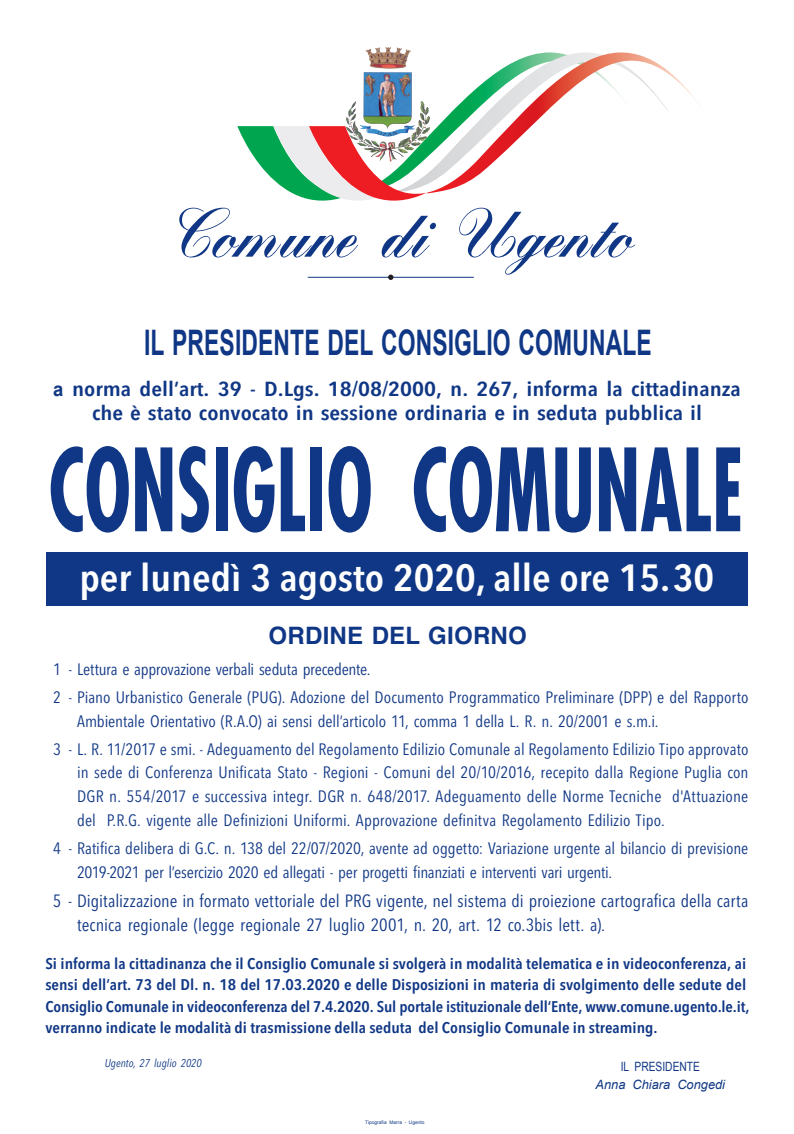
<style>
.page{position:relative;width:794px;height:1134px;background:#fff}
.page>*{position:absolute;margin:0;border:0;box-sizing:border-box;transform-origin:0 0}
.t1{font:700 condensed 111.2px "Futura";color:#103785;scale:.72 1}
.t2{font:900 67.24px "Kuenstler Script LT Std";color:#103785;scale:.85 1}
.t3{font:600 condensed 37.6px "Avenir Next LT Pro";color:#fff;scale:1.1 1}
.t4{font:700 35.2px "Arial";letter-spacing:.005em;color:#103785;scale:.65 1}
.t5{font:700 24px "Helvetica";letter-spacing:.01em;color:#103785}
.t6{font:600 condensed 20.2px/24px "Avenir Next LT Pro";color:#103785;text-align:center;scale:1.18 1}
.t7{font:condensed 17.6px/24px "Avenir Next LT Pro";color:#103785}
.t8{font:condensed 16.4px/24px "Avenir Next LT Pro";letter-spacing:-.005em;color:#103785}
.t9{font:600 condensed 15.32px/21.6px "Avenir Next LT Pro";color:#103785;scale:1.1 1}
.t10{font:italic 12.8px "Arial";color:#103785}
.t11{font:12.8px "Arial";color:#103785;scale:.8 1}
.t12{font:italic condensed 11.2px "Avenir Next LT Pro";color:#103785}
.t13{font:4.8px "Arial";letter-spacing:.005em;color:#103785}
.s1{font-family:"Arial";font-weight:700;font-stretch:normal;font-size:19.2px}
</style>
<div class="page">
<hr style="left:308px;top:277px;width:166px;height:1px;background:#103785">
<svg style="left:388px;top:275px;width:5px;height:5px"></svg>
<svg style="left:426px;top:52px;width:273px;height:141px"></svg>
<svg style="left:237px;top:126px;width:191px;height:75px"></svg>
<img style="left:352px;top:47px;width:60px;height:82px">
<div style="left:46px;top:552px;width:701px;height:54px;background:#103785"></div>
<h2 class="t2" style="left:172px;top:190px;width:544px">Comune di Ugento</h2>
<h3 class="t4" style="left:144px;top:320px;width:782px">IL PRESIDENTE DEL CONSIGLIO COMUNALE</h3>
<p class="t6" style="left:53px;top:376px;width:584px"><span class="s1">a</span> norma dell’art. 39 - D.Lgs. 18/08/2000, n. 267, informa la cittadinanza che è stato convocato in sessione ordinaria e in seduta pubblica il</p>
<h1 class="t1" style="left:49px;top:418px;width:966px">CONSIGLIO COMUNALE</h1>
<h3 class="t3" style="left:79px;top:555px;width:578px">per lunedì 3 agosto 2020, alle ore 15.30</h3>
<h3 class="t5" style="left:269px;top:616px;width:260px">ORDINE DEL GIORNO</h3>
<p class="t8" style="left:53px;top:655px;width:697px;line-height:28px">1 - Lettura e approvazione verbali seduta precedente.<br>2 - Piano Urbanistico Generale (PUG). Adozione del Documento Programmatico Preliminare (DPP) e del Rapporto</p>
<p class="t8" style="left:53px;top:707px;width:696px;line-height:28px;text-indent:24px">Ambientale Orientativo (R.A.O) ai sensi dell’articolo 11, comma 1 della L. R. n. 20/2001 e s.m.i.<br>3 - L. R. 11/2017 e smi. - Adeguamento del Regolamento Edilizio Comunale al Regolamento Edilizio Tipo approvato</p>
<p class="t8" style="left:77px;top:761px;width:673px;text-align:justify">in sede di Conferenza Unificata Stato - Regioni - Comuni del 20/10/2016, recepito dalla Regione Puglia con DGR n. 554/2017 e successiva integr. DGR n. 648/2017. Adeguamento delle Norme Tecniche d'Attuazione del P.R.G. vigente alle Definizioni Uniformi. Approvazione definitva Regolamento Edilizio Tipo.</p>
<p class="t8" style="left:77px;top:837px;width:673px;text-indent:-24px">4 - Ratifica delibera di G.C. n. 138 del 22/07/2020, avente ad oggetto: Variazione urgente al bilancio di previsione<br>2019-2021 per l’esercizio 2020 ed allegati - per progetti finanziati e interventi vari urgenti.</p>
<p class="t7" style="left:77px;top:888px;width:673px;text-indent:-24px">5 - Digitalizzazione in formato vettoriale del PRG vigente, nel sistema di proiezione cartografica della carta tecnica regionale (legge regionale 27 luglio 2001, n. 20, art. 12 co.3bis lett. a).</p>
<p class="t9" style="left:45px;top:952px;width:641px">Si informa la cittadinanza che il Consiglio Comunale si svolgerà in modalità telematica e in videoconferenza, ai sensi dell’art. 73 del Dl. n. 18 del 17.03.2020 e delle Disposizioni in materia di svolgimento delle sedute del Consiglio Comunale in videoconferenza del 7.4.2020. Sul portale istituzionale dell‘Ente, www.comune.ugento.le.it, verranno indicate le modalità di trasmissione della seduta del Consiglio Comunale in streaming.</p>
<p class="t12" style="left:105px;top:1056px;width:98px">Ugento, 27 luglio 2020</p>
<p class="t13" style="left:365px;top:1119px;width:61px">Tipografia Marra - Ugento</p>
<p class="t11" style="left:620px;top:1058px;width:101px">IL PRESIDENTE</p>
<p class="t10" style="left:595px;top:1077px;width:131px">Anna Chiara Congedi</p>
</div>
